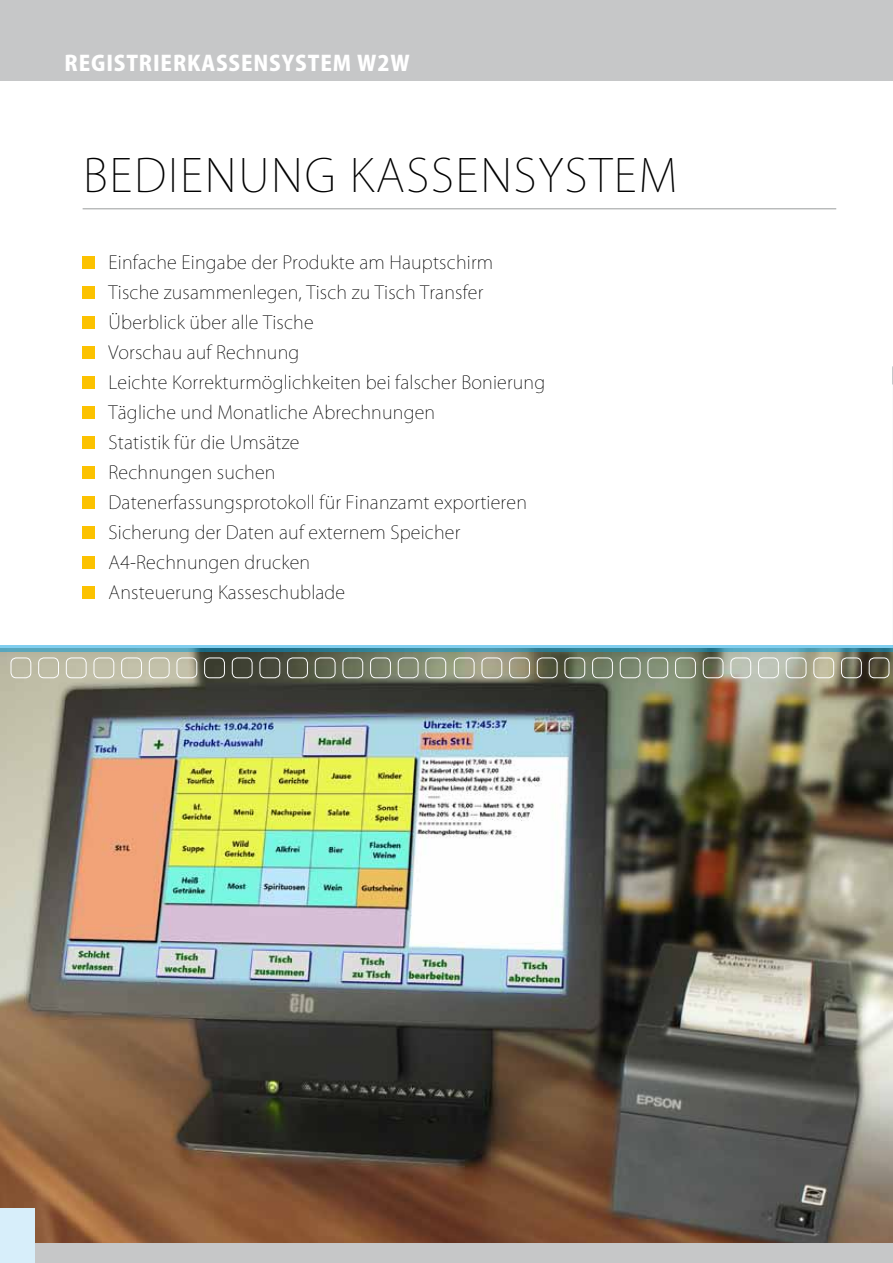
<style>
.page{position:relative;width:893px;height:1263px;background:#fff}
.page>*{position:absolute;margin:0;border:0;box-sizing:border-box;transform-origin:0 0}
.t1{font:200 45px "Koz Go Pro";letter-spacing:.04em;color:#000}
.t2{font:800 21px "Koz Go Pro";letter-spacing:.04em;color:#fff}
.t3{font:200 18px/30px "Koz Go Pro";letter-spacing:.01em;color:#000}
</style>
<div class="page">
<img style="left:0;top:652px;width:893px;height:592px">
<div style="left:0;top:0;width:893px;height:81px;background:#c6c7c8"></div>
<div style="left:0;top:1244px;width:893px;height:19px;background:#c6c7c8"></div>
<div style="left:0;top:1209px;width:34px;height:54px;background:#d7eefa"></div>
<hr style="left:83px;top:208px;width:753px;height:1px;background:#9a9c9d">
<div style="left:83px;top:256px;width:12px;height:13px;background:#fcc200"></div>
<div style="left:83px;top:286px;width:12px;height:13px;background:#fcc200"></div>
<div style="left:83px;top:316px;width:12px;height:13px;background:#fcc200"></div>
<div style="left:83px;top:346px;width:12px;height:13px;background:#fcc200"></div>
<div style="left:83px;top:376px;width:12px;height:13px;background:#fcc200"></div>
<div style="left:83px;top:406px;width:12px;height:13px;background:#fcc200"></div>
<div style="left:83px;top:436px;width:12px;height:13px;background:#fcc200"></div>
<div style="left:83px;top:466px;width:12px;height:13px;background:#fcc200"></div>
<div style="left:83px;top:496px;width:12px;height:13px;background:#fcc200"></div>
<div style="left:83px;top:526px;width:12px;height:13px;background:#fcc200"></div>
<div style="left:83px;top:556px;width:12px;height:13px;background:#fcc200"></div>
<div style="left:83px;top:586px;width:12px;height:13px;background:#fcc200"></div>
<div style="left:11px;top:657px;width:20px;height:21px;border:1px solid #fff;border-radius:5px"></div>
<div style="left:232px;top:657px;width:21px;height:21px;border:1px solid #fff;border-radius:5px"></div>
<div style="left:454px;top:657px;width:21px;height:21px;border:1px solid #fff;border-radius:5px"></div>
<div style="left:675px;top:657px;width:21px;height:21px;border:1px solid #fff;border-radius:5px"></div>
<div style="left:121px;top:657px;width:21px;height:21px;border:1px solid #fff;border-radius:5px"></div>
<div style="left:342px;top:657px;width:21px;height:21px;border:1px solid #fff;border-radius:5px"></div>
<div style="left:564px;top:657px;width:21px;height:21px;border:1px solid #fff;border-radius:5px"></div>
<div style="left:786px;top:657px;width:20px;height:21px;border:1px solid #fff;border-radius:5px"></div>
<div style="left:66px;top:657px;width:21px;height:21px;border:1px solid #fff;border-radius:5px"></div>
<div style="left:287px;top:657px;width:21px;height:21px;border:1px solid #fff;border-radius:5px"></div>
<div style="left:509px;top:657px;width:21px;height:21px;border:1px solid #fff;border-radius:5px"></div>
<div style="left:730px;top:657px;width:21px;height:21px;border:1px solid #fff;border-radius:5px"></div>
<div style="left:176px;top:657px;width:21px;height:21px;border:1px solid #fff;border-radius:5px"></div>
<div style="left:398px;top:657px;width:20px;height:21px;border:1px solid #fff;border-radius:5px"></div>
<div style="left:620px;top:657px;width:20px;height:21px;border:1px solid #fff;border-radius:5px"></div>
<div style="left:841px;top:657px;width:21px;height:21px;border:1px solid #fff;border-radius:5px"></div>
<div style="left:38px;top:657px;width:21px;height:21px;border:1px solid #fff;border-radius:5px"></div>
<div style="left:259px;top:657px;width:21px;height:21px;border:1px solid #fff;border-radius:5px"></div>
<div style="left:481px;top:657px;width:21px;height:21px;border:1px solid #fff;border-radius:5px"></div>
<div style="left:703px;top:657px;width:20px;height:21px;border:1px solid #fff;border-radius:5px"></div>
<div style="left:149px;top:657px;width:21px;height:21px;border:1px solid #fff;border-radius:5px"></div>
<div style="left:370px;top:657px;width:21px;height:21px;border:1px solid #fff;border-radius:5px"></div>
<div style="left:592px;top:657px;width:21px;height:21px;border:1px solid #fff;border-radius:5px"></div>
<div style="left:813px;top:657px;width:21px;height:21px;border:1px solid #fff;border-radius:5px"></div>
<div style="left:94px;top:657px;width:20px;height:21px;border:1px solid #fff;border-radius:5px"></div>
<div style="left:315px;top:657px;width:21px;height:21px;border:1px solid #fff;border-radius:5px"></div>
<div style="left:537px;top:657px;width:21px;height:21px;border:1px solid #fff;border-radius:5px"></div>
<div style="left:758px;top:657px;width:21px;height:21px;border:1px solid #fff;border-radius:5px"></div>
<div style="left:204px;top:657px;width:21px;height:21px;border:1px solid #fff;border-radius:5px"></div>
<div style="left:425px;top:657px;width:21px;height:21px;border:1px solid #fff;border-radius:5px"></div>
<div style="left:647px;top:657px;width:21px;height:21px;border:1px solid #fff;border-radius:5px"></div>
<div style="left:869px;top:657px;width:20px;height:21px;border:1px solid #fff;border-radius:5px"></div>
<svg style="left:0;top:645px;width:893px;height:7px;background:#5baac4"></svg>
<p class="t2" style="left:65px;top:50px;width:347px">REGISTRIERKASSENSYSTEM W2W</p>
<h1 class="t1" style="left:83px;top:146px;width:596px">Bedienu ng KasseNsystem</h1>
<p class="t3" style="left:109px;top:247px;width:438px">Einfache Eingabe der Produkte am Hauptschirm Tische zusammenlegen, Tisch zu Tisch Transfer Überblick über alle Tische<br>Vorschau auf Rechnung<br>Leichte Korrekturmöglichkeiten bei falscher Bonierung Tägliche und Monatliche Abrechnungen<br>Statistik für die Umsätze<br>Rechnungen suchen<br>Datenerfassungsprotokoll für Finanzamt exportieren Sicherung der Daten auf externem Speicher A4-Rechnungen drucken<br>Ansteuerung Kasseschublade</p>
</div>
